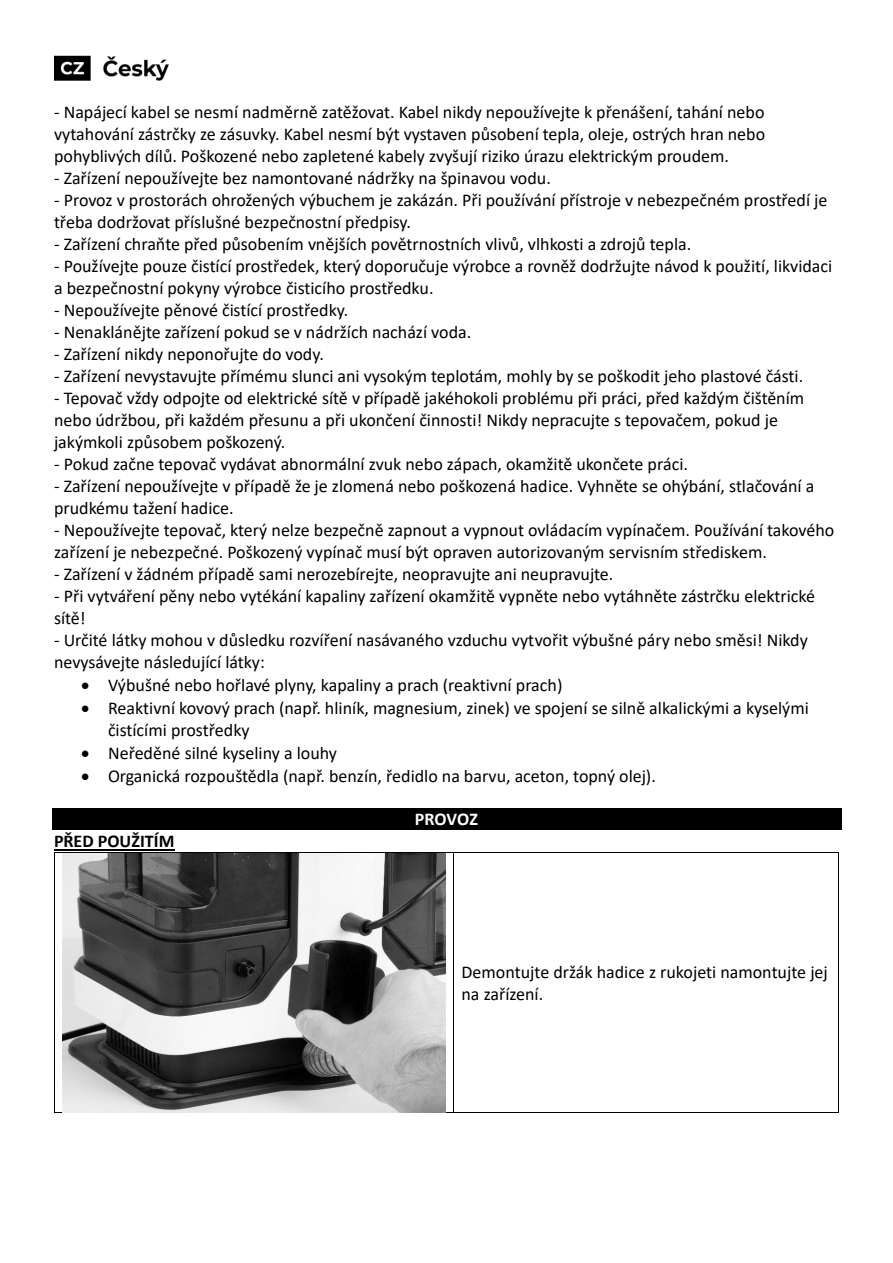
<style>
.page{position:relative;width:893px;height:1263px;background:#fff}
.page>*{position:absolute;margin:0;border:0;box-sizing:border-box;transform-origin:0 0}
.t1{font:18px/21.9px "Calibri";color:#000}
.t2{font:700 18px "Calibri";color:#000}
.t3{font:700 18px "Calibri";color:#fff}
</style>
<div class="page">
<img style="left:54px;top:55px;width:115px;height:26px">
<div style="left:52px;top:808px;width:789px;height:22px;background:#000"></div>
<hr style="left:54px;top:849px;width:120px;height:2px;background:#000">
<hr style="left:55px;top:852px;width:398px;height:1px;background:#000">
<hr style="left:454px;top:852px;width:384px;height:1px;background:#000">
<hr style="left:54px;top:853px;width:1px;height:259px;background:#000">
<hr style="left:55px;top:1112px;width:398px;height:1px;background:#000">
<hr style="left:453px;top:853px;width:1px;height:259px;background:#000">
<hr style="left:454px;top:1112px;width:384px;height:1px;background:#000">
<hr style="left:838px;top:853px;width:1px;height:259px;background:#000">
<img style="left:62px;top:853px;width:383px;height:259px">
<p class="t1" style="left:54px;top:103px;width:713px;text-align:justify">- Napájecí kabel se nesmí nadměrně zatěžovat. Kabel nikdy nepoužívejte k přenášení, tahání nebo vytahování zástrčky ze zásuvky. Kabel nesmí být vystaven působení tepla, oleje, ostrých hran nebo pohyblivých dílů. Poškozené nebo zapletené kabely zvyšují riziko úrazu elektrickým proudem.</p>
<p class="t1" style="left:54px;top:169px;width:498px">- Zařízení nepoužívejte bez namontované nádržky na špinavou vodu.</p>
<p class="t1" style="left:54px;top:191px;width:775px">- Provoz v prostorách ohrožených výbuchem je zakázán. Při používání přístroje v nebezpečném prostředí je třeba dodržovat příslušné bezpečnostní předpisy.</p>
<p class="t1" style="left:54px;top:235px;width:639px">- Zařízení chraňte před působením vnějších povětrnostních vlivů, vlhkosti a zdrojů tepla.</p>
<p class="t1" style="left:54px;top:257px;width:780px">- Používejte pouze čistící prostředek, který doporučuje výrobce a rovněž dodržujte návod k použití, likvidaci a bezpečnostní pokyny výrobce čisticího prostředku.</p>
<p class="t1" style="left:54px;top:301px;width:296px">- Nepoužívejte pěnové čistící prostředky.</p>
<p class="t1" style="left:54px;top:323px;width:419px">- Nenaklánějte zařízení pokud se v nádržích nachází voda.</p>
<p class="t1" style="left:54px;top:345px;width:271px">- Zařízení nikdy neponořujte do vody.</p>
<p class="t1" style="left:54px;top:367px;width:751px">- Zařízení nevystavujte přímému slunci ani vysokým teplotám, mohly by se poškodit jeho plastové části.</p>
<p class="t1" style="left:54px;top:389px;width:752px">- Tepovač vždy odpojte od elektrické sítě v případě jakéhokoli problému při práci, před každým čištěním nebo údržbou, při každém přesunu a při ukončení činnosti! Nikdy nepracujte s tepovačem, pokud je jakýmkoli způsobem poškozený.</p>
<p class="t1" style="left:54px;top:455px;width:636px">- Pokud začne tepovač vydávat abnormální zvuk nebo zápach, okamžitě ukončete práci.</p>
<p class="t1" style="left:54px;top:477px;width:762px">- Zařízení nepoužívejte v případě že je zlomená nebo poškozená hadice. Vyhněte se ohýbání, stlačování a prudkému tažení hadice.</p>
<p class="t1" style="left:54px;top:520px;width:782px">- Nepoužívejte tepovač, který nelze bezpečně zapnout a vypnout ovládacím vypínačem. Používání takového zařízení je nebezpečné. Poškozený vypínač musí být opraven autorizovaným servisním střediskem.</p>
<p class="t1" style="left:54px;top:564px;width:561px">- Zařízení v žádném případě sami nerozebírejte, neopravujte ani neupravujte.</p>
<p class="t1" style="left:54px;top:586px;width:763px">- Při vytváření pěny nebo vytékání kapaliny zařízení okamžitě vypněte nebo vytáhněte zástrčku elektrické sítě!</p>
<p class="t1" style="left:54px;top:630px;width:755px">- Určité látky mohou v důsledku rozvíření nasávaného vzduchu vytvořit výbušné páry nebo směsi! Nikdy nevysávejte následující látky:</p>
<p class="t1" style="left:81px;top:675px;width:483px">• Výbušné nebo hořlavé plyny, kapaliny a prach (reaktivní prach)</p>
<p class="t1" style="left:108px;top:698px;width:702px;text-indent:-27px">• Reaktivní kovový prach (např. hliník, magnesium, zinek) ve spojení se silně alkalickými a kyselými čistícími prostředky</p>
<p class="t1" style="left:81px;top:743px;width:258px">• Neředěné silné kyseliny a louhy</p>
<p class="t1" style="left:81px;top:766px;width:576px">• Organická rozpouštědla (např. benzín, ředidlo na barvu, aceton, topný olej).</p>
<p class="t3" style="left:415px;top:812px;width:65px">PROVOZ</p>
<p class="t2" style="left:54px;top:834px;width:122px">PŘED POUŽITÍM</p>
<p class="t1" style="left:461px;top:962px;width:368px">Demontujte držák hadice z rukojeti namontujte jej na zařízení.</p>
</div>
